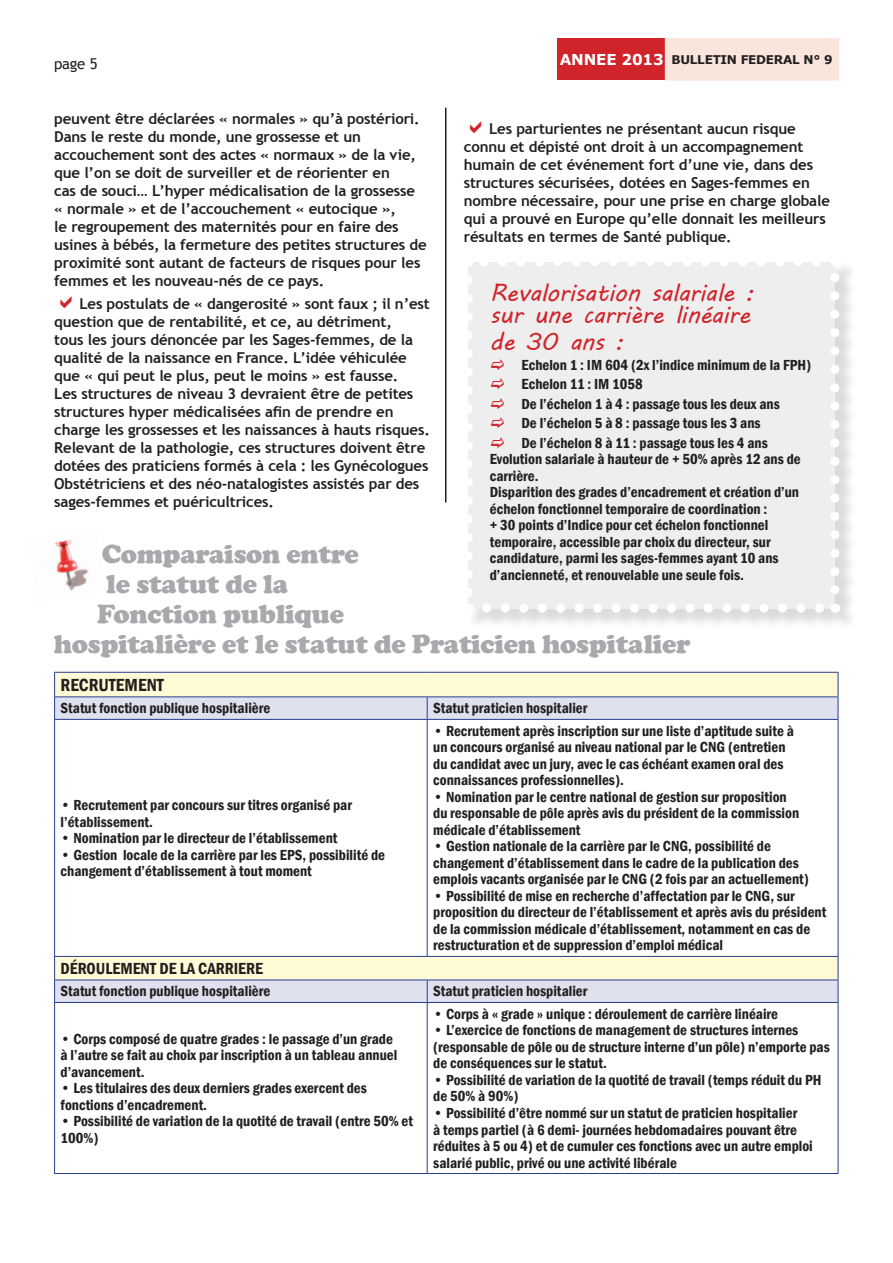
<style>
.page{position:relative;width:893px;height:1263px;background:#fff}
.page>*{position:absolute;margin:0;border:0;box-sizing:border-box;transform-origin:0 0}
.t1{font:900 27px "Cooper";letter-spacing:-.01em;color:#a8a9ad}
.t2{font:24px/22.5px "MV Boli";letter-spacing:-.01em;color:#d1232a}
.t3{font:600 condensed 18px "Franklin Gothic";color:#231f20}
.t4{font:600 condensed 16.5px "Franklin Gothic";color:#231f20}
.t5{font:600 condensed 15px/16.5px "Franklin Gothic";color:#231f20}
.t6{font:700 15px/18px "Trebuchet MS";letter-spacing:-.01em;color:#231f20}
.t7{font:15px "Trebuchet MS";color:#231f20}
.t8{font:700 12px "Verdana";letter-spacing:-.02em;color:#231f20}
.s1{font-size:15px;color:#fff}
</style>
<div class="page">
<img style="left:55px;top:539px;width:34px;height:52px">
<div style="left:55px;top:673px;width:783px;height:23px;background:#fffbd6"></div>
<svg style="left:55px;top:697px;width:783px;height:305px"></svg>
<hr style="left:54px;top:672px;width:373px;height:1px;background:#253f8e">
<hr style="left:427px;top:672px;width:411px;height:1px;background:#253f8e">
<hr style="left:54px;top:696px;width:373px;height:1px;background:#253f8e">
<svg style="left:54px;top:673px;width:1px;height:46px"></svg>
<hr style="left:427px;top:696px;width:411px;height:1px;background:#253f8e">
<svg style="left:427px;top:697px;width:1px;height:22px"></svg>
<svg style="left:838px;top:673px;width:1px;height:46px"></svg>
<hr style="left:54px;top:719px;width:373px;height:1px;background:#253f8e">
<hr style="left:54px;top:720px;width:1px;height:236px;background:#253f8e">
<hr style="left:427px;top:719px;width:411px;height:1px;background:#253f8e">
<hr style="left:427px;top:720px;width:1px;height:236px;background:#253f8e">
<hr style="left:838px;top:720px;width:1px;height:236px;background:#253f8e">
<hr style="left:54px;top:956px;width:373px;height:1px;background:#253f8e">
<hr style="left:427px;top:956px;width:411px;height:1px;background:#253f8e">
<hr style="left:54px;top:979px;width:373px;height:1px;background:#253f8e">
<svg style="left:54px;top:957px;width:1px;height:45px"></svg>
<hr style="left:427px;top:979px;width:411px;height:1px;background:#253f8e">
<svg style="left:427px;top:980px;width:1px;height:22px"></svg>
<svg style="left:838px;top:957px;width:1px;height:45px"></svg>
<hr style="left:54px;top:1002px;width:373px;height:1px;background:#253f8e">
<hr style="left:54px;top:1003px;width:1px;height:170px;background:#253f8e">
<hr style="left:427px;top:1002px;width:411px;height:1px;background:#253f8e">
<hr style="left:427px;top:1003px;width:1px;height:170px;background:#253f8e">
<hr style="left:838px;top:1003px;width:1px;height:170px;background:#253f8e">
<hr style="left:54px;top:1173px;width:373px;height:1px;background:#253f8e">
<hr style="left:427px;top:1173px;width:411px;height:1px;background:#253f8e">
<div style="left:467px;top:260px;width:391px;height:371px;background:#231f20;opacity:.16"></div>
<div style="left:468px;top:262px;width:367px;height:346px;background:#eeeeef"></div>
<svg style="left:487px;top:604px;width:339px;height:9px"></svg>
<svg style="left:477px;top:260px;width:340px;height:6px"></svg>
<svg style="left:467px;top:280px;width:6px;height:333px"></svg>
<svg style="left:830px;top:260px;width:9px;height:330px"></svg>
<div style="left:557px;top:39px;width:109px;height:41px;background:#d1232a"></div>
<div style="left:666px;top:39px;width:172px;height:41px;background:#f9e5dc"></div>
<div style="left:665px;top:38px;width:174px;height:43px;border:2px solid #f9e5dc"></div>
<hr style="left:445px;top:108px;width:1px;height:395px;background:#231f20">
<p class="t7" style="left:54px;top:55px;width:45px">page 5</p>
<p class="t8" style="left:560px;top:51px;width:274px"><span class="s1">ANNEE 2013</span> BULLETIN FEDERAL N° 9</p>
<p class="t6" style="left:54px;top:110px;width:374px">peuvent être déclarées « normales » qu’à postériori.<br>Dans le reste du monde, une grossesse et un accouchement sont des actes « normaux » de la vie, que l’on se doit de surveiller et de réorienter en<br>cas de souci… L’hyper médicalisation de la grossesse « normale » et de l’accouchement « eutocique »,<br>le regroupement des maternités pour en faire des usines à bébés, la fermeture des petites structures de proximité sont autant de facteurs de risques pour les femmes et les nouveau-nés de ce pays.</p>
<p class="t6" style="left:54px;top:294px;width:377px;text-indent:25px">Les postulats de « dangerosité » sont faux ; il n’est question que de rentabilité, et ce, au détriment,<br>tous les jours dénoncée par les Sages-femmes, de la qualité de la naissance en France. L’idée véhiculée que « qui peut le plus, peut le moins » est fausse.<br>Les structures de niveau 3 devraient être de petites structures hyper médicalisées afin de prendre en charge les grossesses et les naissances à hauts risques.<br>Relevant de la pathologie, ces structures doivent être dotées des praticiens formés à cela : les Gynécologues Obstétriciens et des néo-natalogistes assistés par des sages-femmes et puéricultrices.</p>
<p class="t6" style="left:464px;top:119px;width:368px;text-indent:25px">Les parturientes ne présentant aucun risque connu et dépisté ont droit à un accompagnement humain de cet événement fort d’une vie, dans des structures sécurisées, dotées en Sages-femmes en nombre nécessaire, pour une prise en charge globale qui a prouvé en Europe qu’elle donnait les meilleurs résultats en termes de Santé publique.</p>
<h2 class="t2" style="left:490px;top:281px;width:266px">Revalorisation salariale : sur une carrière linéaire</h2>
<h2 class="t2" style="left:490px;top:330px;width:136px">de 30 ans :</h2>
<p class="t5" style="left:522px;top:355px;width:291px;line-height:19.5px">Echelon 1 : IM 604 (2x l’indice minimum de la FPH)<br>Echelon 11 : IM 1058<br>De l’échelon 1 à 4 : passage tous les deux ans<br>De l’échelon 5 à 8 : passage tous les 3 ans<br>De l’échelon 8 à 11 : passage tous les 4 ans</p>
<p class="t5" style="left:490px;top:451px;width:312px">Evolution salariale à hauteur de + 50% après 12 ans de carrière.<br>Disparition des grades d’encadrement et création d’un échelon fonctionnel temporaire de coordination :<br>+ 30 points d’Indice pour cet échelon fonctionnel temporaire, accessible par choix du directeur, sur candidature, parmi les sages-femmes ayant 10 ans d’ancienneté, et renouvelable une seule fois.</p>
<h1 class="t1" style="left:102px;top:538px;width:259px">Comparaison entre</h1>
<h1 class="t1" style="left:106px;top:568px;width:183px">le statut de la</h1>
<h1 class="t1" style="left:97px;top:598px;width:248px">Fonction publique</h1>
<h1 class="t1" style="left:54px;top:628px;width:638px">hospitalière et le statut de Praticien hospitalier</h1>
<p class="t3" style="left:61px;top:673px;width:105px">RECRUTEMENT</p>
<p class="t5" style="left:61px;top:700px;width:211px">Statut fonction publique hospitalière</p>
<p class="t5" style="left:433px;top:700px;width:156px">Statut praticien hospitalier</p>
<p class="t5" style="left:61px;top:797px;width:293px">• Recrutement par concours sur titres organisé par l’établissement.</p>
<p class="t5" style="left:61px;top:830px;width:278px">• Nomination par le directeur de l’établissement</p>
<p class="t5" style="left:61px;top:846px;width:326px">• Gestion locale de la carrière par les EPS, possibilité de changement d’établissement à tout moment</p>
<p class="t5" style="left:433px;top:722px;width:362px">• Recrutement après inscription sur une liste d’aptitude suite à un concours organisé au niveau national par le CNG (entretien du candidat avec un jury, avec le cas échéant examen oral des connaissances professionnelles).</p>
<p class="t5" style="left:433px;top:788px;width:368px">• Nomination par le centre national de gestion sur proposition du responsable de pôle après avis du président de la commission médicale d’établissement</p>
<p class="t5" style="left:433px;top:838px;width:377px">• Gestion nationale de la carrière par le CNG, possibilité de changement d’établissement dans le cadre de la publication des emplois vacants organisée par le CNG (2 fois par an actuellement)</p>
<p class="t5" style="left:433px;top:887px;width:395px">• Possibilité de mise en recherche d’affectation par le CNG, sur proposition du directeur de l’établissement et après avis du président de la commission médicale d’établissement, notamment en cas de restructuration et de suppression d’emploi médical</p>
<p class="t4" style="left:61px;top:957px;width:204px">DéROULEMENT DE LA CARRIERE</p>
<p class="t5" style="left:61px;top:983px;width:211px">Statut fonction publique hospitalière</p>
<p class="t5" style="left:433px;top:983px;width:156px">Statut praticien hospitalier</p>
<p class="t5" style="left:61px;top:1030px;width:338px">• Corps composé de quatre grades : le passage d’un grade à l’autre se fait au choix par inscription à un tableau annuel d’avancement.</p>
<p class="t5" style="left:61px;top:1080px;width:308px">• Les titulaires des deux derniers grades exercent des fonctions d’encadrement.</p>
<p class="t5" style="left:61px;top:1113px;width:354px">• Possibilité de variation de la quotité de travail (entre 50% et<br>100%)</p>
<p class="t5" style="left:433px;top:1005px;width:346px">• Corps à « grade » unique : déroulement de carrière linéaire</p>
<p class="t5" style="left:433px;top:1022px;width:398px">• L’exercice de fonctions de management de structures internes (responsable de pôle ou de structure interne d’un pôle) n’emporte pas de conséquences sur le statut.</p>
<p class="t5" style="left:433px;top:1071px;width:390px">• Possibilité de variation de la quotité de travail (temps réduit du PH de 50% à 90%)</p>
<p class="t5" style="left:433px;top:1104px;width:381px">• Possibilité d’être nommé sur un statut de praticien hospitalier<br>à temps partiel (à 6 demi- journées hebdomadaires pouvant être réduites à 5 ou 4) et de cumuler ces fonctions avec un autre emploi salarié public, privé ou une activité libérale</p>
</div>
